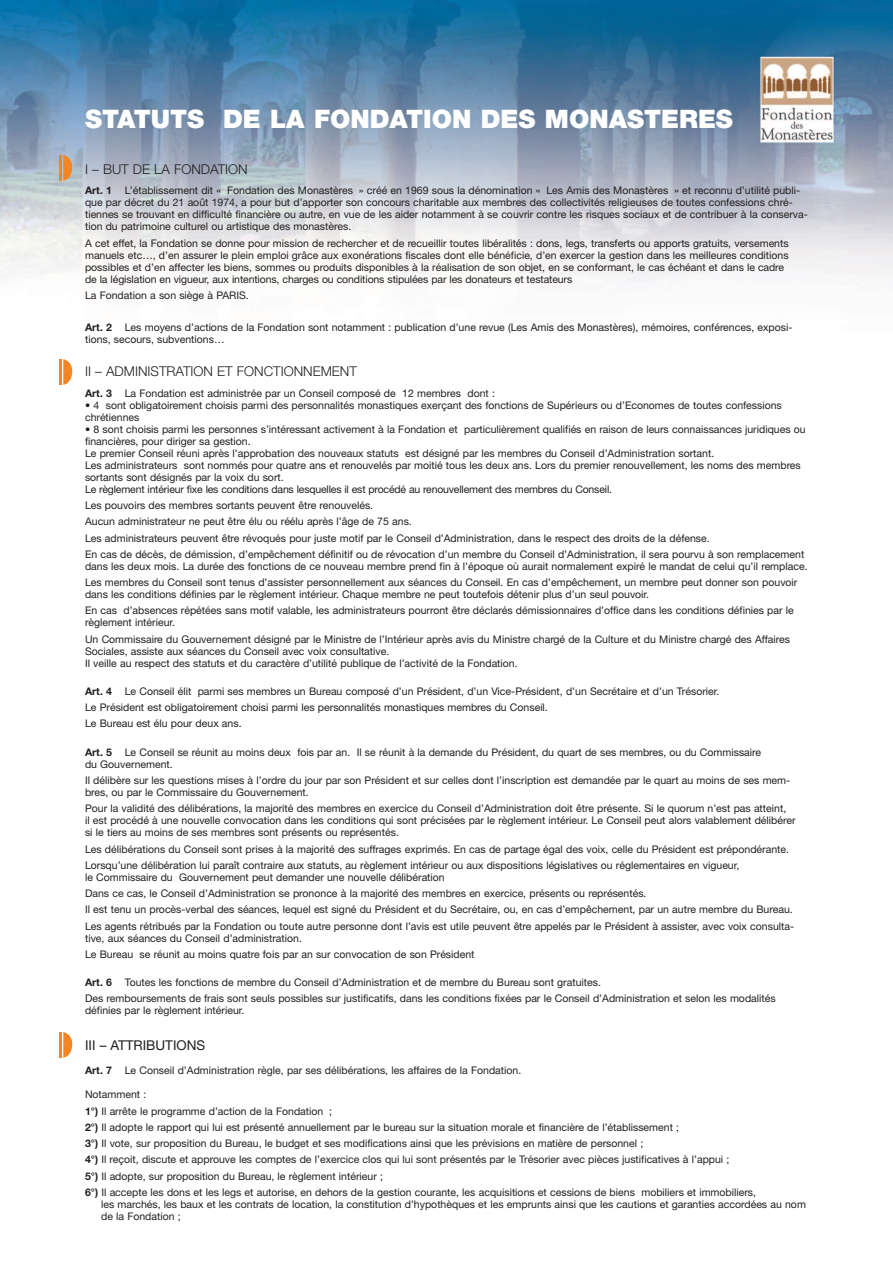
<style>
.page{position:relative;width:893px;height:1263px;background:#fff}
.page>*{position:absolute;margin:0;border:0;box-sizing:border-box;transform-origin:0 0}
.t1{font:900 25.5px "Helvetica Neue";color:#fff}
.t2{font:300 13.5px "Helvetica Neue";color:#231f20}
.t3{font:13.5px "Helvetica Neue";color:#231f20}
.t4{font:10.5px/16.2px "Helvetica Neue";color:#231f20}
.s1{font-weight:700}
</style>
<div class="page">
<img style="left:0;top:0;width:893px;height:1058px">
<svg style="left:63px;top:155px;width:9px;height:26px"></svg>
<hr style="left:60px;top:155px;width:2px;height:26px;background:#f58520">
<svg style="left:63px;top:359px;width:9px;height:26px"></svg>
<hr style="left:60px;top:359px;width:2px;height:26px;background:#f58520">
<svg style="left:63px;top:1032px;width:9px;height:26px"></svg>
<hr style="left:60px;top:1032px;width:2px;height:26px;background:#f58520">
<h1 class="t1" style="left:85px;top:109px;width:649px">STATUTS DE LA FONDATION DES MONASTERES</h1>
<p class="t2" style="left:85px;top:161px;width:164px">I – BUT DE LA FONDATION</p>
<p class="t4" style="left:85px;top:184px;width:724px;line-height:12px"><span class="s1">Art. 1</span> L’établissement dit « Fondation des Monastères » créé en 1969 sous la dénomination « Les Amis des Monastères » et reconnu d’utilité publi&shy;que par décret du 21 août 1974, a pour but d’apporter son concours charitable aux membres des collectivités religieuses de toutes confessions chré&shy;tiennes se trouvant en difficulté financière ou autre, en vue de les aider notamment à se couvrir contre les risques sociaux et de contribuer à la conserva&shy;tion du patrimoine culturel ou artistique des monastères.</p>
<p class="t4" style="left:85px;top:237px;width:705px;line-height:12px">A cet effet, la Fondation se donne pour mission de rechercher et de recueillir toutes libéralités : dons, legs, transferts ou apports gratuits, versements manuels etc…, d’en assurer le plein emploi grâce aux exonérations fiscales dont elle bénéficie, d’en exercer la gestion dans les meilleures conditions possibles et d’en affecter les biens, sommes ou produits disponibles à la réalisation de son objet, en se conformant, le cas échéant et dans le cadre de la législation en vigueur, aux intentions, charges ou conditions stipulées par les donateurs et testateurs</p>
<p class="t4" style="left:85px;top:287px;width:165px">La Fondation a son siège à PARIS.</p>
<p class="t4" style="left:85px;top:321px;width:709px;line-height:12px"><span class="s1">Art. 2</span> Les moyens d’actions de la Fondation sont notamment : publication d’une revue (Les Amis des Monastères), mémoires, conférences, exposi&shy;tions, secours, subventions…</p>
<p class="t2" style="left:85px;top:363px;width:273px">II – ADMINISTRATION ET FONCTIONNEMENT</p>
<p class="t4" style="left:85px;top:385px;width:411px"><span class="s1">Art. 3</span> La Fondation est administrée par un Conseil composé de 12 membres dont :</p>
<p class="t4" style="left:85px;top:399px;width:698px;line-height:12px">• 4 sont obligatoirement choisis parmi des personnalités monastiques exerçant des fonctions de Supérieurs ou d’Economes de toutes confessions chrétiennes</p>
<p class="t4" style="left:85px;top:423px;width:722px;line-height:12px">• 8 sont choisis parmi les personnes s’intéressant activement à la Fondation et particulièrement qualifiés en raison de leurs connaissances juridiques ou financières, pour diriger sa gestion.<br>Le premier Conseil réuni après l’approbation des nouveaux statuts est désigné par les membres du Conseil d’Administration sortant.<br>Les administrateurs sont nommés pour quatre ans et renouvelés par moitié tous les deux ans. Lors du premier renouvellement, les noms des membres sortants sont désignés par la voix du sort.<br>Le règlement intérieur fixe les conditions dans lesquelles il est procédé au renouvellement des membres du Conseil.</p>
<p class="t4" style="left:85px;top:497px;width:721px">Les pouvoirs des membres sortants peuvent être renouvelés.<br>Aucun administrateur ne peut être élu ou réélu après l’âge de 75 ans.<br>Les administrateurs peuvent être révoqués pour juste motif par le Conseil d’Administration, dans le respect des droits de la défense.<br>En cas de décès, de démission, d’empêchement définitif ou de révocation d’un membre du Conseil d’Administration, il sera pourvu à son remplacement</p>
<p class="t4" style="left:85px;top:558px;width:724px">dans les deux mois. La durée des fonctions de ce nouveau membre prend fin à l’époque où aurait normalement expiré le mandat de celui qu’il remplace.<br>Les membres du Conseil sont tenus d’assister personnellement aux séances du Conseil. En cas d’empêchement, un membre peut donner son pouvoir</p>
<p class="t4" style="left:85px;top:586px;width:710px">dans les conditions définies par le règlement intérieur. Chaque membre ne peut toutefois détenir plus d’un seul pouvoir.<br>En cas d’absences répétées sans motif valable, les administrateurs pourront être déclarés démissionnaires d’office dans les conditions définies par le</p>
<p class="t4" style="left:85px;top:614px;width:706px">règlement intérieur.<br>Un Commissaire du Gouvernement désigné par le Ministre de l’Intérieur après avis du Ministre chargé de la Culture et du Ministre chargé des Affaires</p>
<p class="t4" style="left:85px;top:645px;width:434px;line-height:12px">Sociales, assiste aux séances du Conseil avec voix consultative.<br>Il veille au respect des statuts et du caractère d’utilité publique de l’activité de la Fondation.</p>
<p class="t4" style="left:85px;top:683px;width:636px"><span class="s1">Art. 4</span> Le Conseil élit parmi ses membres un Bureau composé d’un Président, d’un Vice-Président, d’un Secrétaire et d’un Trésorier.<br>Le Président est obligatoirement choisi parmi les personnalités monastiques membres du Conseil.<br>Le Bureau est élu pour deux ans.</p>
<p class="t4" style="left:85px;top:746px;width:678px;line-height:12px"><span class="s1">Art. 5</span> Le Conseil se réunit au moins deux fois par an. Il se réunit à la demande du Président, du quart de ses membres, ou du Commissaire du Gouvernement.</p>
<p class="t4" style="left:85px;top:774px;width:707px;line-height:12px">Il délibère sur les questions mises à l’ordre du jour par son Président et sur celles dont l’inscription est demandée par le quart au moins de ses mem&shy;bres, ou par le Commissaire du Gouvernement.</p>
<p class="t4" style="left:85px;top:802px;width:712px;line-height:12px">Pour la validité des délibérations, la majorité des membres en exercice du Conseil d’Administration doit être présente. Si le quorum n’est pas atteint,<br>il est procédé à une nouvelle convocation dans les conditions qui sont précisées par le règlement intérieur. Le Conseil peut alors valablement délibérer si le tiers au moins de ses membres sont présents ou représentés.</p>
<p class="t4" style="left:85px;top:840px;width:705px">Les délibérations du Conseil sont prises à la majorité des suffrages exprimés. En cas de partage égal des voix, celle du Président est prépondérante.<br>Lorsqu’une délibération lui paraît contraire aux statuts, au règlement intérieur ou aux dispositions législatives ou réglementaires en vigueur,</p>
<p class="t4" style="left:85px;top:869px;width:711px">le Commissaire du Gouvernement peut demander une nouvelle délibération<br>Dans ce cas, le Conseil d’Administration se prononce à la majorité des membres en exercice, présents ou représentés.<br>Il est tenu un procès-verbal des séances, lequel est signé du Président et du Secrétaire, ou, en cas d’empêchement, par un autre membre du Bureau.<br>Les agents rétribués par la Fondation ou toute autre personne dont l’avis est utile peuvent être appelés par le Président à assister, avec voix consulta-</p>
<p class="t4" style="left:85px;top:929px;width:391px">tive, aux séances du Conseil d’administration.<br>Le Bureau se réunit au moins quatre fois par an sur convocation de son Président</p>
<p class="t4" style="left:85px;top:974px;width:692px"><span class="s1">Art. 6</span> Toutes les fonctions de membre du Conseil d’Administration et de membre du Bureau sont gratuites.<br>Des remboursements de frais sont seuls possibles sur justificatifs, dans les conditions fixées par le Conseil d’Administration et selon les modalités</p>
<p class="t4" style="left:85px;top:1002px;width:161px">définies par le règlement intérieur.</p>
<p class="t3" style="left:85px;top:1037px;width:122px">III – ATTRIBUTIONS</p>
<p class="t4" style="left:85px;top:1062px;width:438px"><span class="s1">Art. 7</span> Le Conseil d’Administration règle, par ses délibérations, les affaires de la Fondation.</p>
<p class="t4" style="left:85px;top:1086px;width:673px">Notamment :<br><span class="s1">1°)</span> Il arrête le programme d’action de la Fondation ;<br><span class="s1">2°)</span> Il adopte le rapport qui lui est présenté annuellement par le bureau sur la situation morale et financière de l’établissement ;<br><span class="s1">3°)</span> Il vote, sur proposition du Bureau, le budget et ses modifications ainsi que les prévisions en matière de personnel ;<br><span class="s1">4°)</span> Il reçoit, discute et approuve les comptes de l’exercice clos qui lui sont présentés par le Trésorier avec pièces justificatives à l’appui ;<br><span class="s1">5°)</span> Il adopte, sur proposition du Bureau, le règlement intérieur ;<br><span class="s1">6°)</span> Il accepte les dons et les legs et autorise, en dehors de la gestion courante, les acquisitions et cessions de biens mobiliers et immobiliers,</p>
<p class="t4" style="left:101px;top:1198px;width:706px;line-height:12px">les marchés, les baux et les contrats de location, la constitution d’hypothèques et les emprunts ainsi que les cautions et garanties accordées au nom de la Fondation ;</p>
</div>
